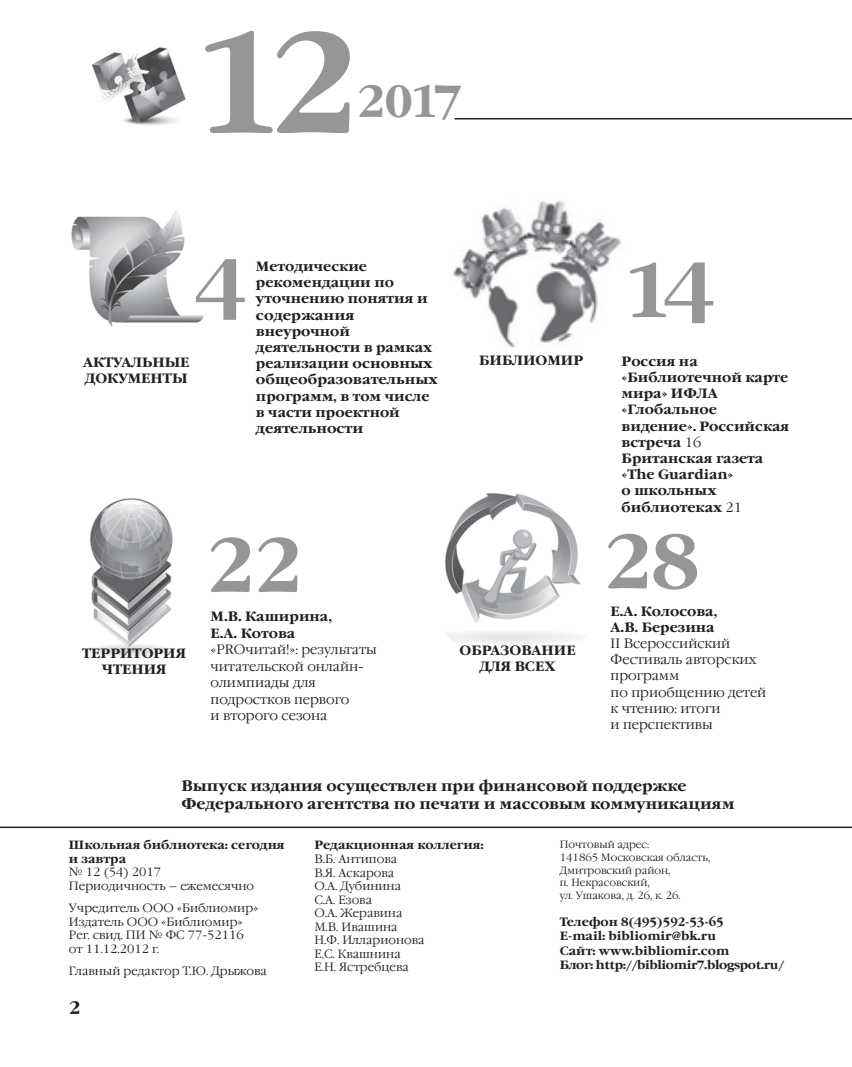
<style>
.page{position:relative;width:852px;height:1067px;background:#fff}
.page>*{position:absolute;margin:0;border:0;box-sizing:border-box;transform-origin:0 0}
.t1{font:700 142.5px "Garamond C";color:#949698}
.t2{font:700 76.5px "Garamond C";color:#949698}
.t3{font:700 45px "Garamond C";color:#949698}
.t4{font:700 18px "Garamond C";color:#231f20}
.t5{font:700 15px/18px "Garamond C";color:#231f20}
.t6{font:700 13.5px/16.2px "Garamond C";color:#231f20}
.t7{font:300 13.5px/16.2px "Garamond C";color:#231f20}
.t8{font:700 13.5px/16.2px "Garamond C";letter-spacing:.12em;color:#231f20;text-align:center}
.t9{font:300 12px/13.5px "Garamond C";color:#231f20}
.t10{font:700 12px/14.4px "Garamond C";color:#231f20}
.t11{font:300 10.5px/12.6px "Garamond C";color:#231f20}
.s1{font-weight:300}
</style>
<div class="page">
<hr style="left:0;top:826px;width:851px;height:1px;background:#231f20">
<hr style="left:454px;top:118px;width:397px;height:1px;background:#231f20">
<img style="left:92px;top:47px;width:94px;height:79px">
<img style="left:452px;top:200px;width:170px;height:148px">
<img style="left:71px;top:210px;width:133px;height:117px">
<img style="left:89px;top:498px;width:84px;height:159px">
<img style="left:444px;top:493px;width:137px;height:151px">
<h1 class="t1" style="left:194px;top:3px;width:165px">12</h1>
<h3 class="t3" style="left:357px;top:76px;width:106px">2017</h3>
<h2 class="t2" style="left:197px;top:244px;width:49px">4</h2>
<p class="t6" style="left:83px;top:355px;width:51px">актуальн</p>
<p class="t6" style="left:85px;top:355px;width:106px;text-align:right">ые документы</p>
<p class="t6" style="left:256px;top:258px;width:183px">Методические рекомендации по уточнению понятия и содержания внеурочной деятельности в рамках реализации основных общеобразовательных программ, в том числе в части проектной деятельности</p>
<p class="t6" style="left:479px;top:353px;width:105px">Библиомир</p>
<h2 class="t2" style="left:623px;top:247px;width:91px">14</h2>
<p class="t6" style="left:621px;top:353px;width:169px">Россия на «Библиотечной карте мира» ИФЛА «Глобальное видение». Российская встреча <span class="s1">16<br></span>Британская газета «The Guardian»<br>о школьных библиотеках <span class="s1">21</span></p>
<h2 class="t2" style="left:207px;top:522px;width:96px">22</h2>
<h2 class="t2" style="left:604px;top:518px;width:96px">28</h2>
<p class="t6" style="left:210px;top:608px;width:123px">М.В. Каширина,<br>Е.А. Котова</p>
<p class="t7" style="left:210px;top:641px;width:168px">«PROчитай!»: результаты читательской онлайн&shy;олимпиады для подростков первого<br>и второго сезона</p>
<p class="t6" style="left:610px;top:603px;width:108px">Е.А. Колосова,<br>А.В. Березина</p>
<p class="t7" style="left:610px;top:635px;width:157px">II Всероссийский<br>Фестиваль авторских программ<br>по приобщению детей к чтению: итоги<br>и перспективы</p>
<p class="t8" style="left:82px;top:645px;width:100px">Территория чтения</p>
<p class="t6" style="left:459px;top:642px;width:62px">Образован</p>
<p class="t6" style="left:553px;top:642px;width:23px">ие</p>
<p class="t6" style="left:479px;top:658px;width:21px">длявс</p>
<p class="t6" style="left:535px;top:658px;width:20px">ех</p>
<p class="t5" style="left:181px;top:776px;width:554px">Выпуск издания осуществлен при финансовой поддержке<br>Федерального агентства по печати и массовым коммуникациям</p>
<p class="t10" style="left:69px;top:838px;width:217px;line-height:13.5px">Школьная библиотека: сегодня и завтра</p>
<p class="t9" style="left:69px;top:865px;width:187px">№ 12 (54) 2017<br>Периодичность – ежемесячно</p>
<p class="t9" style="left:69px;top:901px;width:191px">Учредитель ООО «Библиомир»<br>Издатель ООО «Библиомир»<br>Рег. свид. ПИ № ФС 77-52116 от 11.12.2012 г.</p>
<p class="t9" style="left:69px;top:963px;width:199px">Главный редактор Т.Ю. Дрыжова</p>
<h3 class="t4" style="left:69px;top:996px;width:13px">2</h3>
<p class="t10" style="left:314px;top:838px;width:171px">Редакционная коллегия:</p>
<p class="t9" style="left:314px;top:852px;width:112px">В.Б. Антипова<br>В.Я. Аскарова<br>О.А. Дубинина<br>С.А. Езова<br>О.А. Жеравина<br>М.В. Ивашина<br>Н.Ф. Илларионова<br>Е.С. Квашнина<br>Е.Н. Ястребцева</p>
<p class="t11" style="left:559px;top:838px;width:152px">Почтовый адрес:<br>141865 Московская область,<br>Дмитровский район,<br>п. Некрасовский,<br>ул. Ушакова, д. 26, к. 26.</p>
<p class="t10" style="left:559px;top:914px;width:226px">Телефон 8(495)592-53-65<br>E-mail: bibliomir@bk.ru<br>Сайт: www.bibliomir.com<br>Блог: http://bibliomir7.blogspot.ru/</p>
</div>
